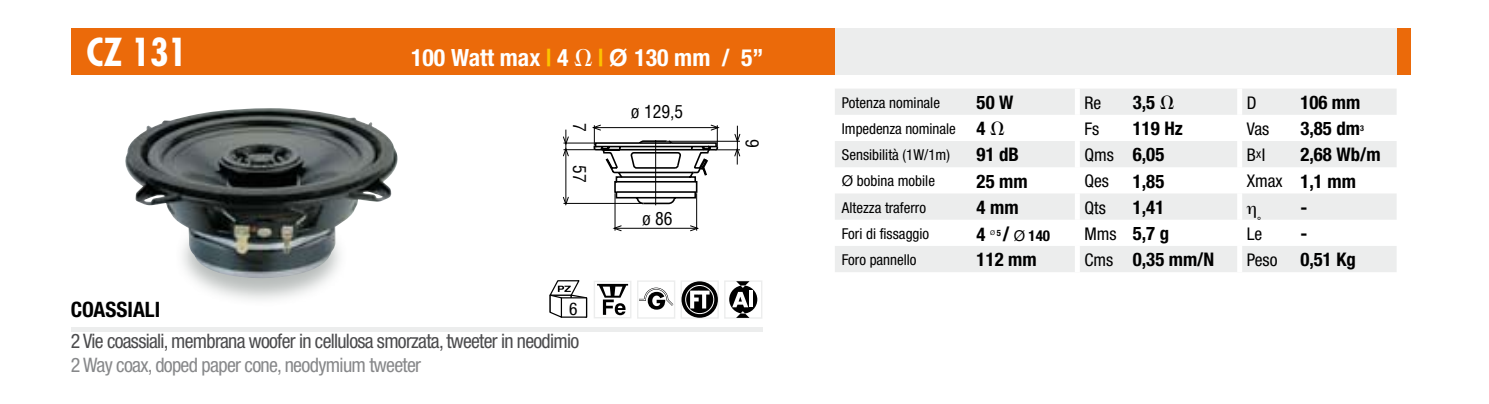
<style>
.page{position:relative;width:1489px;height:404px;background:#fff}
.page>*{position:absolute;margin:0;border:0;box-sizing:border-box;transform-origin:0 0}
.t1{font:700 condensed 37.5px "Futura";color:#fff}
.t2{font:700 condensed 23.75px "Helvetica Neue";color:#fff}
.t3{font:700 condensed 21.25px "Helvetica Neue";color:#000}
.t4{font:condensed 20px "Helvetica Neue";letter-spacing:-.035em;color:#4b4b4d}
.t5{font:condensed 20px "Helvetica Neue";letter-spacing:-.035em;color:#87888a}
.t6{font:700 condensed 18.75px "Helvetica Neue";color:#000}
.t7{font:condensed 17.5px "Helvetica Neue";color:#000}
.t8{font:condensed 17.5px "Helvetica";color:#000}
.t9{font:condensed 15px "Helvetica Neue";color:#000}
.t10{font:700 condensed 15px "Helvetica Neue";color:#000}
.t11{font:condensed 10.25px "Helvetica Neue";color:#000}
.t12{font:700 condensed 8px "Helvetica Neue";color:#000}
.t13{font:6.5px "Helvetica Neue";color:#000}
.s1{color:#fdc300}
.s2{font-family:"Universal Greekwith Math Pi";font-weight:400;font-stretch:normal}
.s3{font-stretch:normal}
.s4{font-weight:700;font-size:18.75px}
.s5{font-family:"Universal Greekwith Math Pi";font-stretch:normal;font-size:18.75px}
.s6{font-weight:400;font-size:17.5px}
.s7{font-weight:700;font-stretch:condensed;font-size:8.75px}
.s8{font-size:20px}
.s9{font-weight:400;font-stretch:normal}
</style>
<div class="page">
<div style="left:173px;top:203px;width:188px;height:116px;background:#6f7875;opacity:.5"></div>
<div style="left:834px;top:28px;width:563px;height:47px;background:#eceded"></div>
<div style="left:72px;top:28px;width:762px;height:47px;background:#eb6a0a"></div>
<svg style="left:835px;top:89px;width:561px;height:183px;fill:#eceded"></svg>
<div style="left:1074px;top:89px;width:5px;height:26px;background:#fff"></div>
<div style="left:1237px;top:89px;width:5px;height:26px;background:#fff"></div>
<div style="left:1074px;top:115px;width:5px;height:26px;background:#fff"></div>
<div style="left:1237px;top:115px;width:5px;height:26px;background:#fff"></div>
<div style="left:1074px;top:141px;width:5px;height:26px;background:#fff"></div>
<div style="left:1237px;top:141px;width:5px;height:26px;background:#fff"></div>
<div style="left:1074px;top:167px;width:5px;height:26px;background:#fff"></div>
<div style="left:1237px;top:167px;width:5px;height:26px;background:#fff"></div>
<div style="left:1074px;top:193px;width:5px;height:27px;background:#fff"></div>
<div style="left:1237px;top:193px;width:5px;height:27px;background:#fff"></div>
<div style="left:1074px;top:220px;width:5px;height:26px;background:#fff"></div>
<div style="left:1237px;top:220px;width:5px;height:26px;background:#fff"></div>
<div style="left:1074px;top:246px;width:5px;height:26px;background:#fff"></div>
<div style="left:1237px;top:246px;width:5px;height:26px;background:#fff"></div>
<div style="left:1397px;top:28px;width:14px;height:47px;background:#eb6a0a"></div>
<div style="left:71px;top:327px;width:691px;height:5px;background:#eceded"></div>
<div style="left:724px;top:280px;width:38px;height:39px;border:1px solid #eceded"></div>
<svg style="left:729px;top:285px;width:28px;height:29px"></svg>
<svg style="left:732px;top:281px;width:17px;height:37px"></svg>
<hr style="left:749px;top:290px;width:4px;height:17px;background:#fff">
<div style="left:680px;top:280px;width:38px;height:39px;border:1px solid #eceded"></div>
<svg style="left:681px;top:281px;width:37px;height:37px"></svg>
<div style="left:685px;top:285px;width:29px;height:29px;border:1px solid #fff;border-radius:50%"></div>
<svg style="left:690px;top:291px;width:19px;height:17px"></svg>
<div style="left:637px;top:280px;width:38px;height:39px;border:1px solid #eceded"></div>
<svg style="left:637px;top:287px;width:38px;height:23px"></svg>
<svg style="left:597px;top:283px;width:32px;height:33px"></svg>
<svg style="left:597px;top:284px;width:31px;height:31px"></svg>
<div style="left:593px;top:281px;width:38px;height:37px;border:1px solid #eceded"></div>
<svg style="left:587px;top:297px;width:1px;height:21px"></svg>
<svg style="left:549px;top:280px;width:38px;height:38px"></svg>
<img style="left:125px;top:108px;width:273px;height:171px">
<hr style="left:696px;top:193px;width:1px;height:38px;background:#000">
<hr style="left:563px;top:203px;width:79px;height:1px;background:#000">
<svg style="left:563px;top:130px;width:6px;height:76px"></svg>
<svg style="left:612px;top:225px;width:87px;height:7px"></svg>
<hr style="left:614px;top:193px;width:1px;height:38px;background:#000">
<hr style="left:563px;top:149px;width:32px;height:1px;background:#000">
<hr style="left:563px;top:143px;width:31px;height:1px;background:#000">
<svg style="left:590px;top:124px;width:151px;height:81px"></svg>
<svg style="left:1246px;top:205px;width:9px;height:12px"></svg>
<h1 class="t1" style="left:87px;top:28px;width:102px">CZ 131</h1>
<h2 class="t2" style="left:411px;top:44px;width:354px">100 Watt max <span class="s1">|</span> 4 <span class="s2">V</span> <span class="s1">|</span> <span class="s3">Ø</span> 130 mm / 5”</h2>
<p class="t8" style="left:590px;top:123px;width:10px;rotate:90deg">7</p>
<p class="t8" style="left:590px;top:165px;width:19px;rotate:90deg">57</p>
<h3 class="t3" style="left:71px;top:297px;width:91px">COASSIALI</h3>
<p class="t7" style="left:569px;top:299px;width:10px">6</p>
<h3 class="t4" style="left:71px;top:329px;width:510px">2 Vie coassiali, membrana woofer in cellulosa smorzata, tweeter in neodimio</h3>
<h3 class="t5" style="left:71px;top:353px;width:352px">2 Way coax, doped paper cone, neodymium tweeter</h3>
<p class="t8" style="left:631px;top:101px;width:54px">ø 129,5</p>
<p class="t8" style="left:642px;top:208px;width:32px">ø 86</p>
<p class="t8" style="left:763px;top:139px;width:10px;rotate:90deg">9</p>
<p class="t9" style="left:841px;top:94px;width:100px">Potenza nominale</p>
<p class="t6" style="left:976px;top:91px;width:38px">50 W</p>
<p class="t7" style="left:1084px;top:92px;width:18px">Re</p>
<p class="t6" style="left:1132px;top:91px;width:43px">3,5 <span class="s2">V</span></p>
<p class="t7" style="left:1246px;top:92px;width:11px">D</p>
<p class="t6" style="left:1300px;top:91px;width:61px">106 mm</p>
<p class="t9" style="left:841px;top:120px;width:164px">Impedenza nominale <span class="s4">4</span> <span class="s5">V</span></p>
<p class="t7" style="left:1084px;top:118px;width:16px">Fs</p>
<p class="t6" style="left:1132px;top:117px;width:51px">119 Hz</p>
<p class="t7" style="left:1246px;top:118px;width:24px">Vas</p>
<p class="t6" style="left:1300px;top:117px;width:61px">3,85 dm</p>
<p class="t12" style="left:1359px;top:123px;width:5px">3</p>
<p class="t9" style="left:841px;top:146px;width:109px">Sensibilità (1W/1m)</p>
<p class="t6" style="left:976px;top:143px;width:44px">91 dB</p>
<p class="t6" style="left:1084px;top:143px;width:81px"><span class="s6">Qms</span> 6,05</p>
<p class="t7" style="left:1246px;top:145px;width:20px">B<sup>x</sup>I</p>
<p class="t6" style="left:1300px;top:143px;width:82px">2,68 Wb/m</p>
<p class="t9" style="left:841px;top:172px;width:95px"><span class="s3">Ø</span> bobina mobile</p>
<p class="t6" style="left:976px;top:170px;width:52px">25 mm</p>
<p class="t7" style="left:1084px;top:171px;width:26px">Qes</p>
<p class="t6" style="left:1132px;top:170px;width:33px">1,85</p>
<p class="t6" style="left:1246px;top:170px;width:111px"><span class="s6">Xmax</span> 1,1 mm</p>
<p class="t9" style="left:841px;top:199px;width:86px">Altezza traferro</p>
<p class="t6" style="left:976px;top:196px;width:43px">4 mm</p>
<p class="t7" style="left:1084px;top:197px;width:23px">Qts</p>
<p class="t6" style="left:1132px;top:196px;width:33px">1,41</p>
<p class="t11" style="left:1257px;top:215px;width:6px">°</p>
<p class="t6" style="left:1300px;top:196px;width:8px">-</p>
<p class="t9" style="left:841px;top:225px;width:89px">Fori di fissaggio</p>
<p class="t6" style="left:976px;top:223px;width:11px">4</p>
<p class="t13" style="left:990px;top:228px;width:12px">Ø <span class="s7">5</span></p>
<p class="t10" style="left:1002px;top:226px;width:49px"><span class="s8">/</span> <span class="s9">Ø</span> 140</p>
<p class="t6" style="left:1084px;top:222px;width:86px"><span class="s6">Mms</span> 5,7 g</p>
<p class="t7" style="left:1246px;top:223px;width:17px">Le</p>
<p class="t6" style="left:1300px;top:222px;width:8px">-</p>
<p class="t9" style="left:841px;top:251px;width:76px">Foro pannello</p>
<p class="t6" style="left:976px;top:248px;width:61px">112 mm</p>
<p class="t6" style="left:1084px;top:248px;width:131px"><span class="s6">Cms</span> 0,35 mm/N</p>
<p class="t6" style="left:1246px;top:248px;width:111px"><span class="s6">Peso</span> 0,51 Kg</p>
</div>
